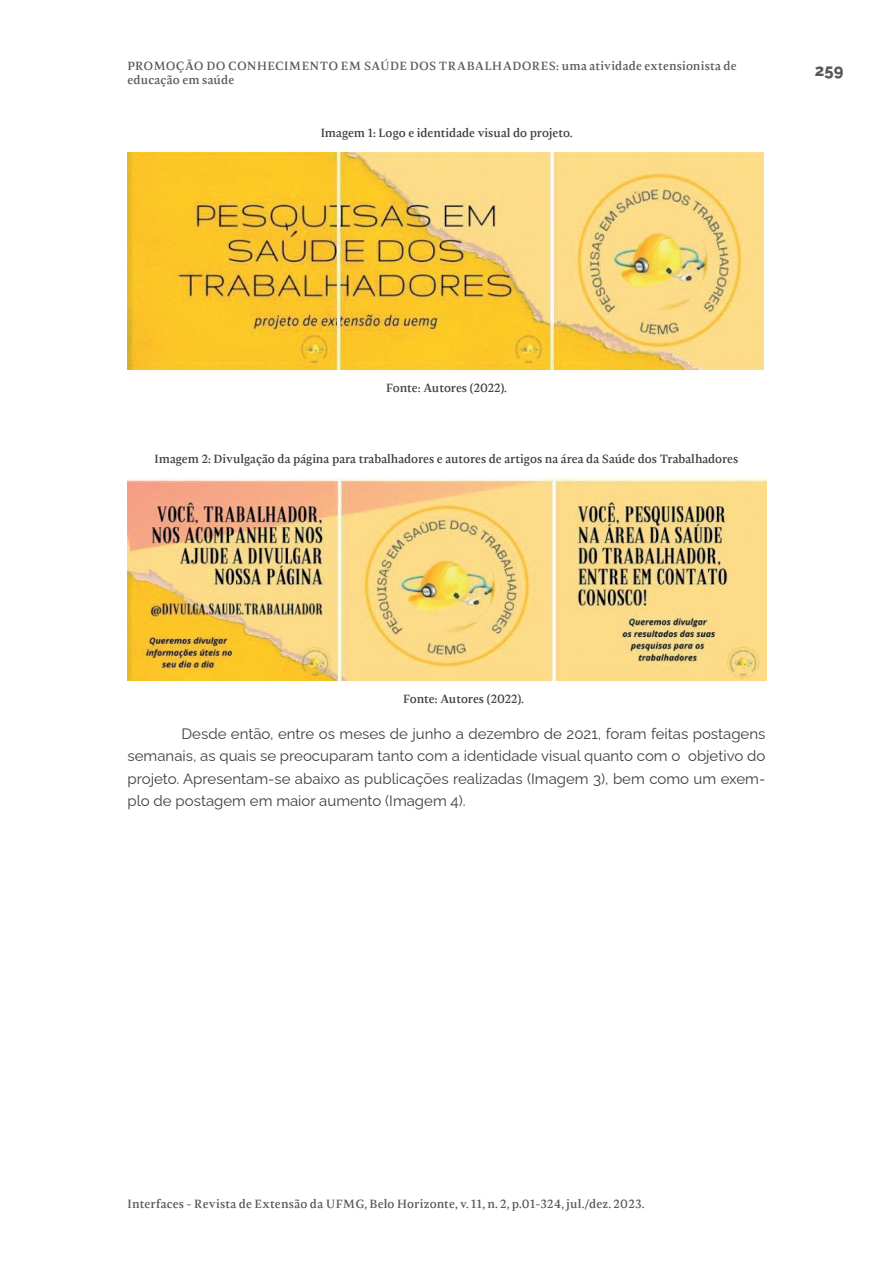
<style>
.page{position:relative;width:893px;height:1263px;background:#fff}
.page>*{position:absolute;margin:0;border:0;box-sizing:border-box;transform-origin:0 0}
.t1{font:800 16.5px "Raleway";color:#57585a}
.t2{font:100 15px/22.5px "Raleway";color:#3e3e3f;text-align:justify}
.t3{font:500 12px/14.4px "Radiata";letter-spacing:.015em;color:#57585a}
.t4{font:500 12px "Radiata";color:#3e3e3f}
</style>
<div class="page">
<img style="left:128px;top:153px;width:636px;height:217px">
<img style="left:128px;top:479px;width:639px;height:202px">
<p class="t3" style="left:128px;top:59px;width:611px">PROMOÇÃO DO CONHECIMENTO EM SAÚDE DOS TRABALHADORES: uma atividade extensionista de educação em saúde</p>
<p class="t4" style="left:321px;top:125px;width:253px">Imagem 1: Logo e identidade visual do projeto.</p>
<p class="t1" style="left:815px;top:57px;width:30px">259</p>
<p class="t4" style="left:386px;top:381px;width:122px">Fonte: Autores (2022).</p>
<p class="t4" style="left:155px;top:451px;width:585px">Imagem 2: Divulgação da página para trabalhadores e autores de artigos na área da Saúde dos Trabalhadores</p>
<p class="t4" style="left:403px;top:692px;width:122px">Fonte: Autores (2022).</p>
<p class="t2" style="left:128px;top:720px;width:639px;text-indent:54px">Desde então, entre os meses de junho a dezembro de 2021, foram feitas postagens semanais, as quais se preocuparam tanto com a identidade visual quanto com o objetivo do projeto. Apresentam-se abaixo as publicações realizadas (Imagem 3), bem como um exem&shy;plo de postagem em maior aumento (Imagem 4).</p>
<p class="t3" style="left:128px;top:1196px;width:518px">Interfaces - Revista de Extensão da UFMG, Belo Horizonte, v. 11, n. 2, p.01-324, jul./dez. 2023.</p>
</div>
